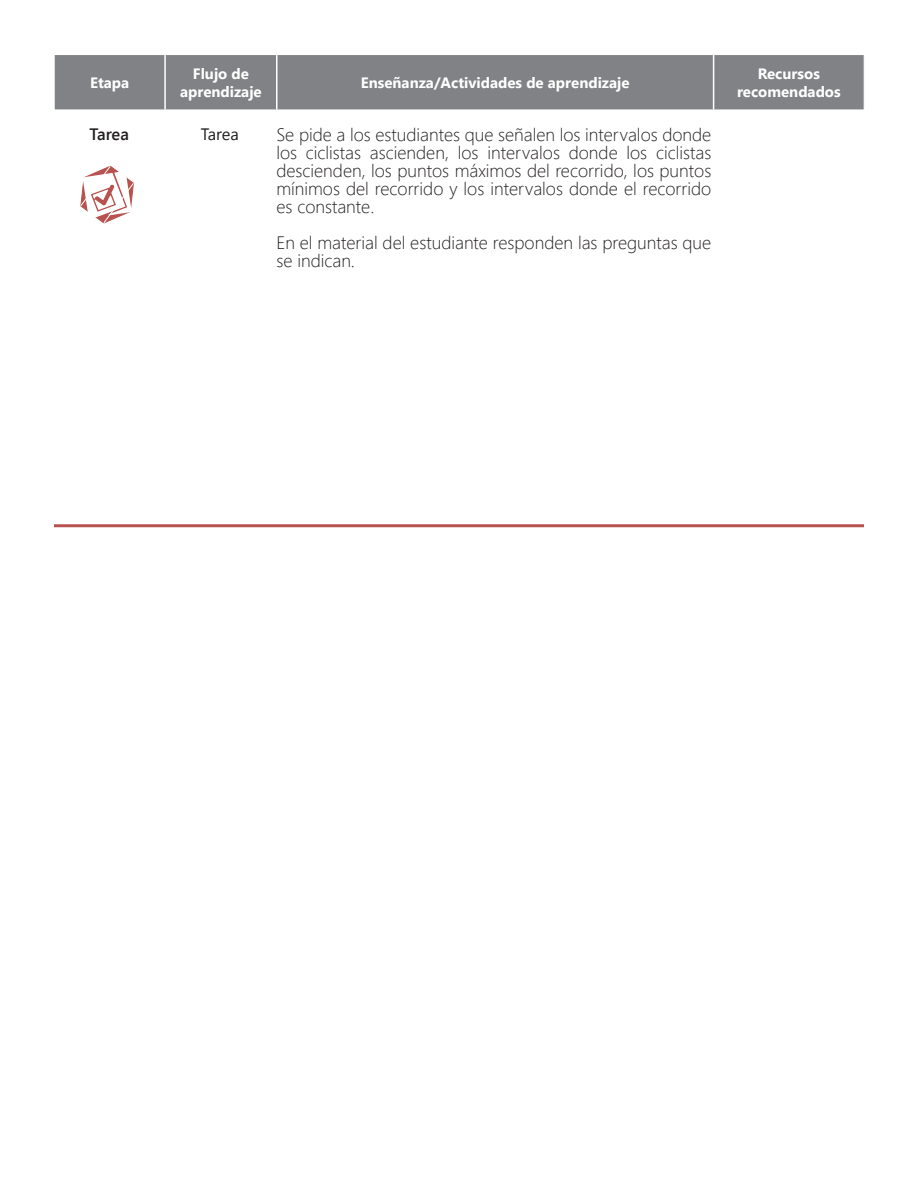
<style>
.page{position:relative;width:918px;height:1188px;background:#fff}
.page>*{position:absolute;margin:0;border:0;box-sizing:border-box;transform-origin:0 0}
.Tex_gen{font:300 18px/18px "Segoe UI";color:#231f20;text-align:justify}
.Tex_gen-2{font:600 16.5px "Segoe UI";letter-spacing:-.005em;color:#231f20}
.Tex_gen-3{font:16.5px "Segoe UI";letter-spacing:-.005em;color:#231f20}
.t1{font:700 15px/18px "Segoe UI";color:#fff;text-align:center}
</style>
<div class="page">
<div style="left:56px;top:56px;width:806px;height:53px;background:#808285"></div>
<hr style="left:164px;top:55px;width:2px;height:54px;background:#fff">
<hr style="left:276px;top:55px;width:2px;height:54px;background:#fff">
<hr style="left:713px;top:55px;width:1px;height:54px;background:#fff">
<div style="left:54px;top:54px;width:810px;height:57px;border:1px solid #fff"></div>
<hr style="left:54px;top:524px;width:810px;height:3px;background:#b7524f">
<svg style="left:80px;top:166px;width:54px;height:58px"></svg>
<p class="t1" style="left:90px;top:73px;width:41px">Etapa</p>
<p class="t1" style="left:180px;top:64px;width:83px">Flujo de aprendizaje</p>
<p class="t1" style="left:361px;top:73px;width:270px">Enseñanza/Actividades de aprendizaje</p>
<p class="t1" style="left:737px;top:64px;width:105px">Recursos recomendados</p>
<p class="Tex_gen" style="left:276px;top:124px;width:436px">Se pide a los estudiantes que señalen los intervalos donde los ciclistas ascienden, los intervalos donde los ciclistas descienden, los puntos máximos del recorrido, los puntos mínimos del recorrido y los intervalos donde el recorrido es constante.</p>
<p class="Tex_gen" style="left:276px;top:232px;width:436px">En el material del estudiante responden las preguntas que se indican.</p>
<p class="Tex_gen-2" style="left:90px;top:122px;width:41px">Tarea</p>
<p class="Tex_gen-3" style="left:201px;top:120px;width:39px">Tarea</p>
</div>
